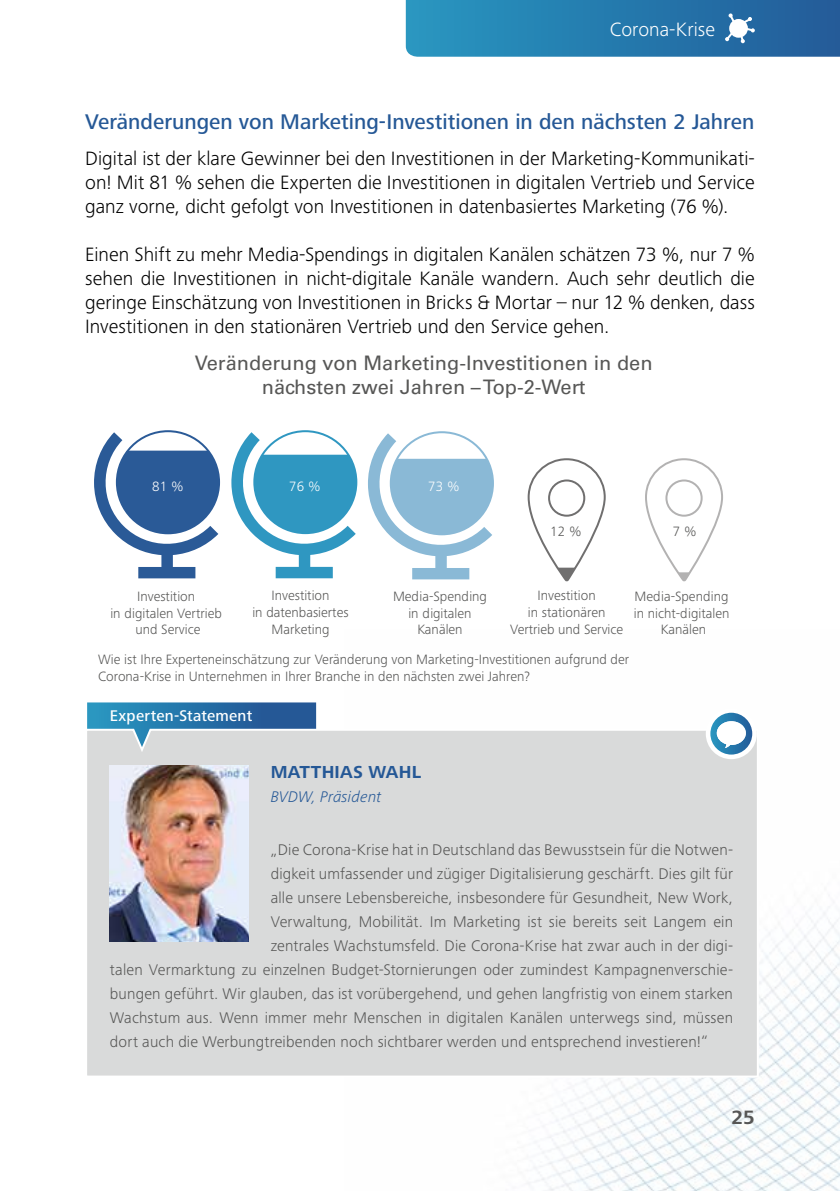
<style>
.page{position:relative;width:840px;height:1191px;background:#fff}
.page>*{position:absolute;margin:0;border:0;box-sizing:border-box;transform-origin:0 0}
.t1{font:500 22px "Hd M Frutiger Next Pro";color:#255896}
.t2{font:300 20px/24px "Hd M Frutiger Next Pro";letter-spacing:.005em;color:#000;text-align:justify}
.t3{font:20px/24px "Univers LT Std";color:#575756;text-align:center}
.t4{font:300 20px "Hd M Frutiger Next Pro";letter-spacing:.005em;color:#fff}
.t5{font:700 20px "Hd M Frutiger Next Pro";color:#565655}
.t6{font:700 18px "Hd M Frutiger Next Pro";letter-spacing:.015em;color:#255896}
.t7{font:300 16px "Hd M Frutiger Next Pro";letter-spacing:.01em;color:#565655}
.t8{font:500 16px "Hd M Frutiger Next Pro";letter-spacing:.015em;color:#fff}
.t9{font:italic 300 16px "Hd M Frutiger Next Pro";letter-spacing:.01em;color:#255896}
.t10{font:300 14px/16.8px "Hd M Frutiger Next Pro";color:#575756;text-align:center}
.t11{font:300 14px "Hd M Frutiger Next Pro";color:#fff}
</style>
<div class="page">
<img style="left:527px;top:912px;width:312px;height:279px">
<svg style="left:405px;top:0;width:434px;height:57px;background:#2a7cae"></svg>
<div style="left:87px;top:702px;width:229px;height:51px;background:linear-gradient(to right,#2796c0,#234c8e)"></div>
<div style="left:87px;top:727px;width:672px;height:351px;background:#d9dada"></div>
<img style="left:110px;top:765px;width:138px;height:176px">
<svg style="left:707px;top:710px;width:47px;height:47px"></svg>
<div style="left:705px;top:708px;width:51px;height:51px;border:5px solid #fff;border-radius:50%"></div>
<svg style="left:716px;top:721px;width:29px;height:27px"></svg>
<svg style="left:94px;top:432px;width:125px;height:146px"></svg>
<div style="left:116px;top:430px;width:104px;height:104px;border:2px solid #2a5a97;border-radius:50%"></div>
<svg style="left:231px;top:432px;width:125px;height:146px"></svg>
<div style="left:253px;top:430px;width:104px;height:104px;border:2px solid #2f97c1;border-radius:50%"></div>
<svg style="left:368px;top:433px;width:124px;height:146px"></svg>
<div style="left:389px;top:431px;width:104px;height:104px;border:2px solid #8ab9d6;border-radius:50%"></div>
<svg style="left:527px;top:458px;width:79px;height:124px"></svg>
<svg style="left:645px;top:458px;width:78px;height:124px"></svg>
<p class="t4" style="left:609px;top:17px;width:107px">Corona-Krise</p>
<h1 class="t1" style="left:85px;top:109px;width:670px">Veränderungen von Marketing-Investitionen in den nächsten 2 Jahren</h1>
<p class="t2" style="left:85px;top:146px;width:670px">Digital ist der klare Gewinner bei den Investitionen in der Marketing-Kommunikati&shy;on! Mit 81 % sehen die Experten die Investitionen in digitalen Vertrieb und Service ganz vorne, dicht gefolgt von Investitionen in datenbasiertes Marketing (76 %).</p>
<p class="t2" style="left:85px;top:242px;width:670px">Einen Shift zu mehr Media-Spendings in digitalen Kanälen schätzen 73 %, nur 7 % sehen die Investitionen in nicht-digitale Kanäle wandern. Auch sehr deutlich die geringe Einschätzung von Investitionen in Bricks &amp; Mortar – nur 12 % denken, dass Investitionen in den stationären Vertrieb und den Service gehen.</p>
<p class="t3" style="left:195px;top:351px;width:459px">Veränderung von Marketing-Investitionen in den nächsten zwei Jahren – Top-2-Wert</p>
<p class="t11" style="left:152px;top:478px;width:33px">81 %</p>
<p class="t11" style="left:289px;top:478px;width:33px">76 %</p>
<p class="t11" style="left:428px;top:478px;width:33px">73 %</p>
<p class="t10" style="left:550px;top:523px;width:33px">12 %</p>
<p class="t10" style="left:672px;top:523px;width:25px">7 %</p>
<p class="t10" style="left:110px;top:587px;width:113px">Investition<br>in digitalen Vertrieb und Service</p>
<p class="t10" style="left:252px;top:587px;width:98px">Investition<br>in datenbasiertes<br>Marketing</p>
<p class="t10" style="left:393px;top:587px;width:95px">Media-Spending in digitalen<br>Kanälen</p>
<p class="t10" style="left:509px;top:587px;width:115px">Investition<br>in stationären<br>Vertrieb und Service</p>
<p class="t10" style="left:633px;top:587px;width:97px">Media-Spending in nicht-digitalen<br>Kanälen</p>
<p class="t10" style="left:98px;top:651px;width:532px;text-align:left">Wie ist Ihre Experteneinschätzung zur Veränderung von Marketing-Investitionen aufgrund der<br>Corona-Krise in Unternehmen in Ihrer Branche in den nächsten zwei Jahren?</p>
<p class="t8" style="left:110px;top:707px;width:144px">Experten-Statement</p>
<p class="t6" style="left:270px;top:762px;width:152px">MATTHIAS WAHL</p>
<p class="t9" style="left:270px;top:788px;width:112px">BVDW, Präsident</p>
<p class="t7" style="left:270px;top:840px;width:463px">„Die Corona-Krise hat in Deutschland das Bewusstsein für die Notwen-</p>
<p class="t7" style="left:270px;top:864px;width:463px">digkeit umfassender und zügiger Digitalisierung geschärft. Dies gilt für</p>
<p class="t7" style="left:270px;top:888px;width:463px">alle unsere Lebensbereiche, insbesondere für Gesundheit, New Work,</p>
<p class="t7" style="left:270px;top:912px;width:463px">Verwaltung, Mobilität. Im Marketing ist sie bereits seit Langem ein</p>
<p class="t7" style="left:270px;top:936px;width:463px">zentrales Wachstumsfeld. Die Corona-Krise hat zwar auch in der digi-</p>
<p class="t7" style="left:110px;top:960px;width:624px">talen Vermarktung zu einzelnen Budget-Stornierungen oder zumindest Kampagnenverschie-</p>
<p class="t7" style="left:110px;top:984px;width:624px">bungen geführt. Wir glauben, das ist vorübergehend, und gehen langfristig von einem starken</p>
<p class="t7" style="left:110px;top:1008px;width:624px">Wachstum aus. Wenn immer mehr Menschen in digitalen Kanälen unterwegs sind, müssen</p>
<p class="t7" style="left:110px;top:1032px;width:599px">dort auch die Werbungtreibenden noch sichtbarer werden und entsprechend investieren!“</p>
<p class="t5" style="left:731px;top:1105px;width:25px">25</p>
</div>
